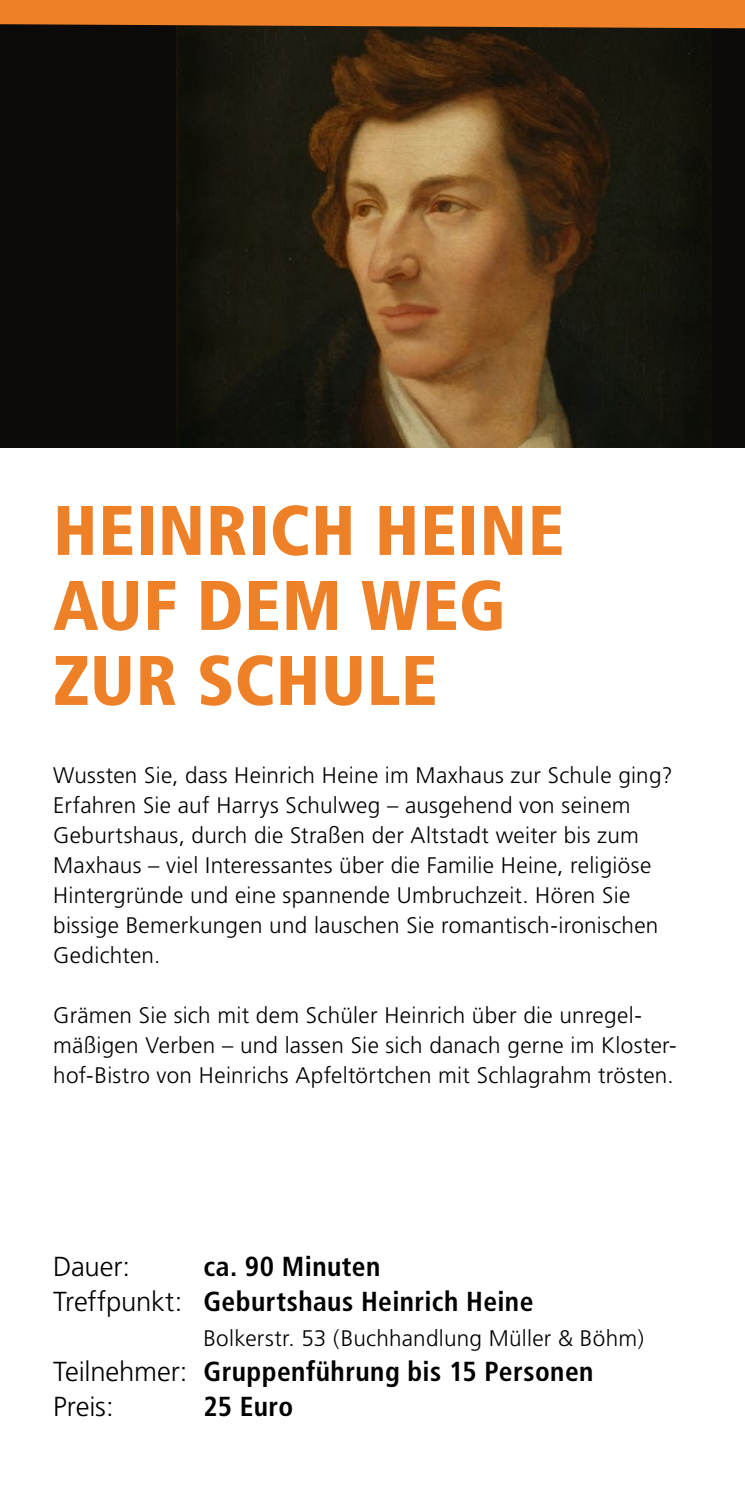
<style>
.page{position:relative;width:745px;height:1489px;background:#fff}
.page>*{position:absolute;margin:0;border:0;box-sizing:border-box;transform-origin:0 0}
.t1{font:900 condensed 70px/75px "Frutiger";letter-spacing:.015em;color:#ee8027}
.t2{font:700 condensed 27.5px/35px "Frutiger";letter-spacing:.015em;color:#000;text-align:center}
.t3{font:300 27.5px "Frutiger CE";letter-spacing:-.01em;color:#000}
.t4{font:300 22.5px/30px "Frutiger";letter-spacing:.01em;color:#000}
.s1{font-family:"Frutiger CE";font-weight:300;font-stretch:normal}
</style>
<div class="page">
<div style="left:0;top:0;width:744px;height:447px;background:#0b0a09"></div>
<img style="left:177px;top:28px;width:533px;height:419px">
<img style="left:744px;top:1px;width:1px;height:447px">
<svg style="left:0;top:0;width:744px;height:28px;background:#e07925"></svg>
<h1 class="t1" style="left:53px;top:493px;width:512px">HEINRICH HEINE<br>AUF DEM WEG<br>ZUR SCHULE</h1>
<p class="t4" style="left:53px;top:759px;width:620px">Wussten Sie, dass Heinrich Heine im Maxhaus zur Schule ging?<br>Erfahren Sie auf Harrys Schulweg – ausgehend von seinem Geburtshaus, durch die Straßen der Altstadt weiter bis zum Maxhaus – viel Interessantes über die Familie Heine, religiöse Hintergründe und eine spannende Umbruchzeit. Hören Sie bissige Bemerkungen und lauschen Sie romantisch-ironischen Gedichten.</p>
<p class="t4" style="left:53px;top:999px;width:624px">Grämen Sie sich mit dem Schüler Heinrich über die unregel&shy;mäßigen Verben – und lassen Sie sich danach gerne im Kloster&shy;hof-Bistro von Heinrichs Apfeltörtchen mit Schlagrahm trösten.</p>
<p class="t2" style="left:53px;top:1248px;width:481px">ca. 90 Minuten<br><span class="s1">Treffpunkt:</span> Geburtshaus Heinrich Heine</p>
<p class="t4" style="left:203px;top:1323px;width:442px">Bolkerstr. 53 (Buchhandlung Müller &amp; Böhm)</p>
<p class="t2" style="left:53px;top:1353px;width:541px"><span class="s1">Teilnehmer:</span> Gruppenführung bis 15 Personen</p>
<p class="t3" style="left:53px;top:1390px;width:62px">Preis:</p>
<p class="t2" style="left:203px;top:1388px;width:91px">25 Euro</p>
<p class="t3" style="left:53px;top:1250px;width:78px">Dauer:</p>
</div>
